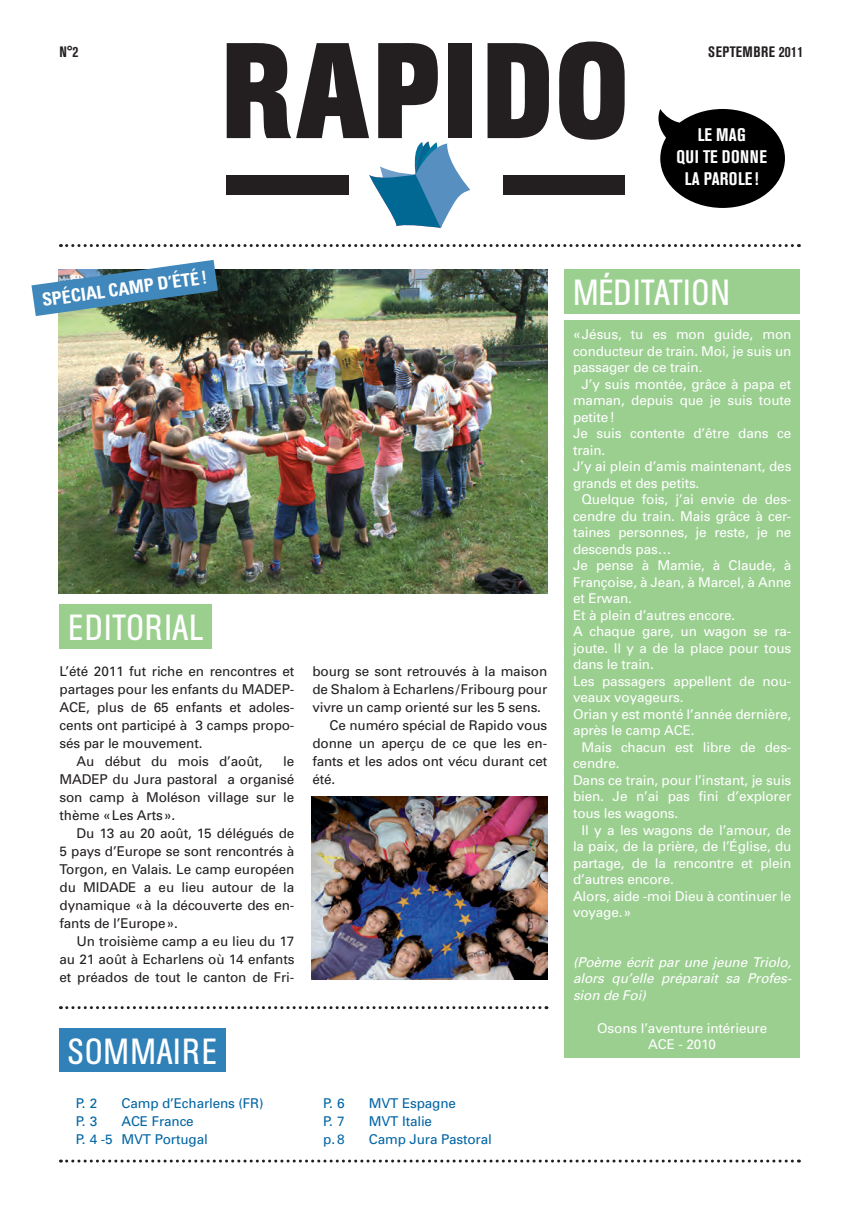
<style>
.page{position:relative;width:851px;height:1221px;background:#fff}
.page>*{position:absolute;margin:0;border:0;box-sizing:border-box;transform-origin:0 0}
.t1{font:36px "AG Buch Condensed BQ";letter-spacing:.02em;color:#fff}
.t2{font:700 18.15px/22px "Akzidenz Grot Con BQ";letter-spacing:.02em;color:#fff;text-align:center}
.t3{font:700 condensed 18px "Univers";color:#fff}
.t4{font:700 15px "Akzidenz Grot Con BQ";letter-spacing:.03em;color:#231f20}
.t5{font:13.5px/16.5px "Univers";letter-spacing:-.01em;color:#fff}
.t6{font:13.5px/18px "Univers";letter-spacing:-.01em;color:#231f20;text-align:justify}
.t7{font:13.5px/18px "Univers";letter-spacing:-.01em;color:#0065a4}
.t8{font:italic 13.5px/16.5px "Univers";letter-spacing:-.01em;color:#fff;text-align:justify}
</style>
<div class="page">
<div style="left:564px;top:320px;width:235px;height:737px;background:#9bcf90"></div>
<svg style="left:658px;top:109px;width:26px;height:31px"></svg>
<div style="left:660px;top:109px;width:124px;height:99px;background:#000;border-radius:50%"></div>
<svg style="left:60px;top:244px;width:732px;height:3px"></svg>
<svg style="left:60px;top:1159px;width:732px;height:3px"></svg>
<svg style="left:60px;top:1006px;width:480px;height:3px"></svg>
<div style="left:59px;top:1028px;width:166px;height:43px;background:#3081b8"></div>
<div style="left:448px;top:43px;width:24px;height:95px;background:#231f20"></div>
<svg style="left:227px;top:43px;width:243px;height:185px"></svg>
<svg style="left:487px;top:43px;width:62px;height:95px"></svg>
<svg style="left:559px;top:41px;width:65px;height:99px"></svg>
<div style="left:227px;top:175px;width:122px;height:20px;background:#231f20"></div>
<div style="left:503px;top:175px;width:121px;height:20px;background:#231f20"></div>
<div style="left:60px;top:604px;width:152px;height:44px;background:#9acf8e"></div>
<div style="left:564px;top:270px;width:235px;height:44px;background:#9bcf90"></div>
<img style="left:59px;top:270px;width:488px;height:324px">
<svg style="left:31px;top:260px;width:187px;height:56px"></svg>
<img style="left:311px;top:796px;width:236px;height:183px">
<p class="t4" style="left:60px;top:43px;width:20px">N°2</p>
<p class="t4" style="left:708px;top:43px;width:97px">SEPTEMBRE 2011</p>
<h2 class="t2" style="left:676px;top:124px;width:92px">LE MAG<br>QUI TE DONNE<br>LA PAROLE!</h2>
<h3 class="t3" style="left:41px;top:289px;width:168px;rotate:-8deg">SPÉCIAL CAMP D’ÉTÉ!</h3>
<h1 class="t1" style="left:573px;top:272px;width:158px">MÉDITATION</h1>
<h1 class="t1" style="left:68px;top:607px;width:137px">EDITORIAL</h1>
<p class="t6" style="left:60px;top:662px;width:236px">L’été 2011 fut riche en rencontres et</p>
<p class="t6" style="left:60px;top:680px;width:236px">partages pour les enfants du MADEP-</p>
<p class="t6" style="left:60px;top:698px;width:236px">ACE, plus de 65 enfants et adoles-</p>
<p class="t6" style="left:60px;top:716px;width:236px">cents ont participé à 3 camps propo-</p>
<p class="t6" style="left:60px;top:734px;width:144px">sés par le mouvement.</p>
<p class="t6" style="left:77px;top:752px;width:187px">Au début du mois d’août,</p>
<p class="t6" style="left:60px;top:752px;width:236px;text-indent:224px">le MADEP du Jura pastoral a organisé son camp à Moléson village sur le thème «Les Arts».</p>
<p class="t6" style="left:60px;top:824px;width:236px;text-indent:17px">Du 13 au 20 août, 15 délégués de 5 pays d’Europe se sont rencontrés à Torgon, en Valais. Le camp européen du MIDADE a eu lieu autour de la dynamique «à la découverte des en&shy;fants de l’Europe».</p>
<p class="t6" style="left:60px;top:932px;width:236px;text-indent:17px">Un troisième camp a eu lieu du 17 au 21 août à Echarlens où 14 enfants et préados de tout le canton de Fri-</p>
<p class="t6" style="left:312px;top:662px;width:236px">bourg se sont retrouvés à la maison</p>
<p class="t6" style="left:312px;top:680px;width:236px">de Shalom à Echarlens/Fribourg pour</p>
<p class="t6" style="left:312px;top:698px;width:230px">vivre un camp orienté sur les 5 sens.</p>
<p class="t6" style="left:329px;top:716px;width:219px">Ce numéro spécial de Rapido vous</p>
<p class="t6" style="left:312px;top:734px;width:236px">donne un aperçu de ce que les en-</p>
<p class="t6" style="left:312px;top:752px;width:236px">fants et les ados ont vécu durant cet</p>
<p class="t6" style="left:312px;top:770px;width:24px">été.</p>
<h1 class="t1" style="left:67px;top:1030px;width:151px">SOMMAIRE</h1>
<p class="t7" style="left:76px;top:1094px;width:23px">P. 2</p>
<p class="t7" style="left:121px;top:1094px;width:144px">Camp d’Echarlens (FR)</p>
<p class="t7" style="left:76px;top:1112px;width:23px">P. 3</p>
<p class="t7" style="left:76px;top:1112px;width:133px;text-indent:45px">ACE France<br>P. 4 -5 MVT Portugal</p>
<p class="t7" style="left:323px;top:1094px;width:23px">P. 6</p>
<p class="t7" style="left:369px;top:1094px;width:89px">MVT Espagne</p>
<p class="t7" style="left:323px;top:1112px;width:23px">P. 7</p>
<p class="t7" style="left:369px;top:1112px;width:65px">MVT Italie</p>
<p class="t7" style="left:323px;top:1130px;width:23px">p.8</p>
<p class="t7" style="left:369px;top:1130px;width:124px">Camp Jura Pastoral</p>
<p class="t5" style="left:573px;top:326px;width:220px;text-align:justify">«Jésus, tu es mon guide, mon conducteur de train. Moi, je suis un passager de ce train.</p>
<p class="t5" style="left:573px;top:376px;width:220px;text-indent:9px">J’y suis montée, grâce à papa et maman, depuis que je suis toute petite!<br>Je suis contente d’être dans ce train.<br>J’y ai plein d’amis maintenant, des grands et des petits.</p>
<p class="t5" style="left:573px;top:491px;width:220px;text-indent:9px">Quelque fois, j’ai envie de des&shy;cendre du train. Mais grâce à cer&shy;taines personnes, je reste, je ne descends pas…<br>Je pense à Mamie, à Claude, à<br>Françoise, à Jean, à Marcel, à Anne et Erwan.<br>Et à plein d’autres encore.<br>A chaque gare, un wagon se ra&shy;joute. Il y a de la place pour tous dans le train.<br>Les passagers appellent de nou&shy;veaux voyageurs.<br>Orian y est monté l’année dernière, après le camp ACE.</p>
<p class="t5" style="left:573px;top:739px;width:220px;text-indent:9px">Mais chacun est libre de des&shy;cendre.<br>Dans ce train, pour l’instant, je suis bien. Je n’ai pas fini d’explorer tous les wagons.</p>
<p class="t5" style="left:573px;top:821px;width:220px;text-indent:9px">Il y a les wagons de l’amour, de la paix, de la prière, de l’Église, du partage, de la rencontre et plein d’autres encore.<br>Alors, aide -moi Dieu à continuer le voyage.»</p>
<p class="t8" style="left:573px;top:953px;width:220px">(Poème écrit par une jeune Triolo, alors qu’elle préparait sa Profes&shy;sion de Foi)</p>
<p class="t5" style="left:597px;top:1019px;width:171px;text-align:center">Osons l’aventure intérieure<br>ACE - 2010</p>
</div>
